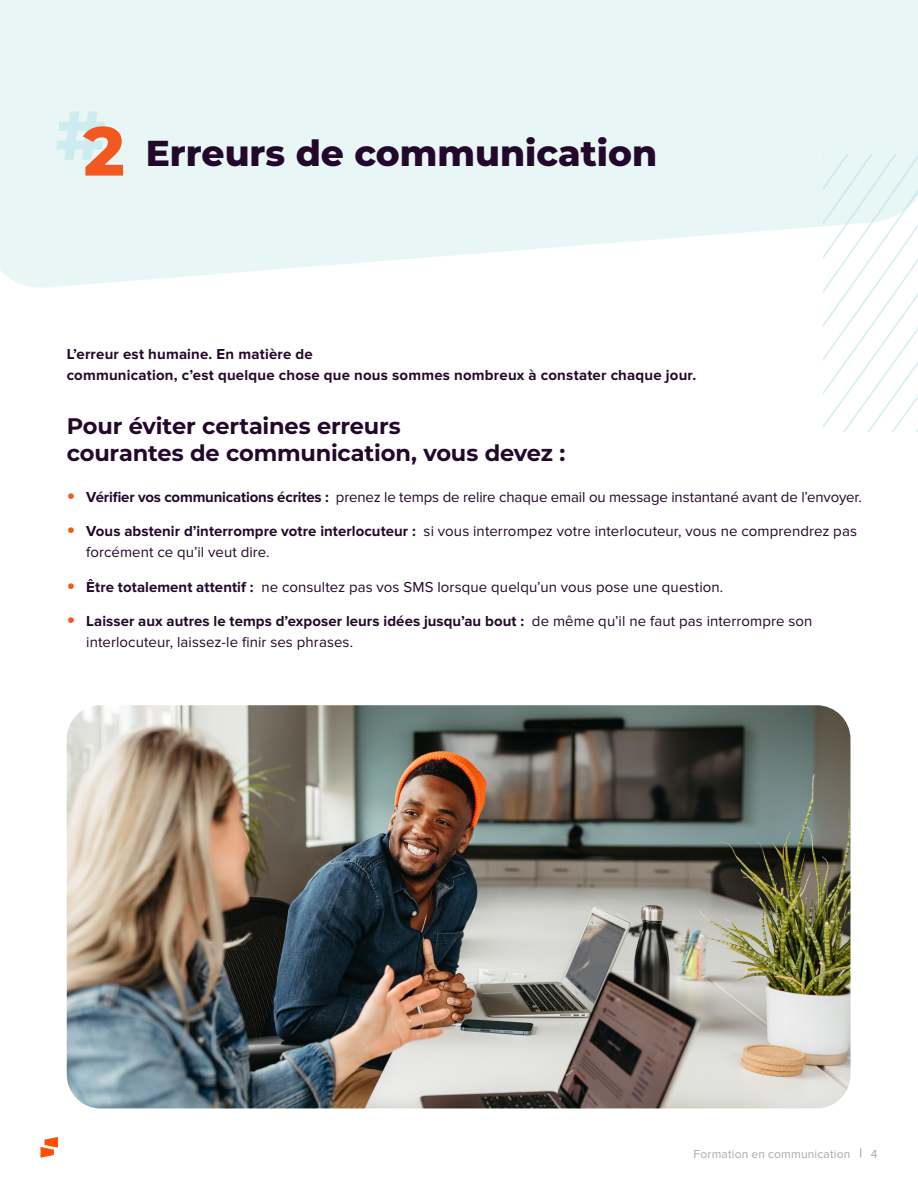
<style>
.page{position:relative;width:918px;height:1188px;background:#fff}
.page>*{position:absolute;margin:0;border:0;box-sizing:border-box;transform-origin:0 0}
.t1{font:800 69px "Montserrat";color:#ceebef}
.t2{font:800 69px "Montserrat";color:#f15921}
.t3{font:800 36px "Montserrat";color:#24082b}
.t4{font:700 22.5px/27px "Montserrat";letter-spacing:-.01em;color:#24082b}
.t5{font:15px/21px "Proxima Nova";letter-spacing:.005em;color:#24082b}
.Body{font:700 15px/21px "Proxima Nova";letter-spacing:.015em;color:#24082b}
.t6{font:12px "Proxima Nova";letter-spacing:.015em;color:#a7a9ac}
.s1{font-weight:700;font-size:24px;color:#f15921}
.s2{font-weight:700}
</style>
<div class="page">
<svg style="left:40px;top:1137px;width:18px;height:21px"></svg>
<svg style="left:0;top:0;width:918px;height:290px;fill:#e9f6f6"></svg>
<svg style="left:824px;top:155px;width:94px;height:277px"></svg>
<img style="left:67px;top:705px;width:783px;height:403px">
<h1 class="t1" style="left:56px;top:89px;width:52px">#</h1>
<h1 class="t2" style="left:83px;top:105px;width:43px">2</h1>
<h4 class="t3" style="left:146px;top:129px;width:513px">Erreurs de communication</h4>
<p class="Body" style="left:67px;top:343px;width:631px">L’erreur est humaine. En matière de<br>communication, c’est quelque chose que nous sommes nombreux à constater chaque jour.</p>
<h2 class="t4" style="left:67px;top:411px;width:500px">Pour éviter certaines erreurs<br>courantes de communication, vous devez :</h2>
<p class="t5" style="left:67px;top:487px;width:797px"><span class="s1">•</span> <span class="s2">Vérifier vos communications écrites :</span> prenez le temps de relire chaque email ou message instantané avant de l’envoyer.</p>
<p class="t5" style="left:86px;top:521px;width:772px;text-indent:-20px"><span class="s1">•</span> <span class="s2">Vous abstenir d’interrompre votre interlocuteur :</span> si vous interrompez votre interlocuteur, vous ne comprendrez pas forcément ce qu’il veut dire.</p>
<p class="t5" style="left:67px;top:577px;width:658px"><span class="s1">•</span> <span class="s2">Être totalement attentif :</span> ne consultez pas vos SMS lorsque quelqu’un vous pose une question.</p>
<p class="t5" style="left:86px;top:611px;width:728px;text-indent:-20px"><span class="s1">•</span> <span class="s2">Laisser aux autres le temps d’exposer leurs idées jusqu’au bout :</span> de même qu’il ne faut pas interrompre son interlocuteur, laissez-le finir ses phrases.</p>
<p class="t6" style="left:694px;top:1147px;width:158px">Formation en communication</p>
<p class="t6" style="left:871px;top:1147px;width:8px">4</p>
</div>
